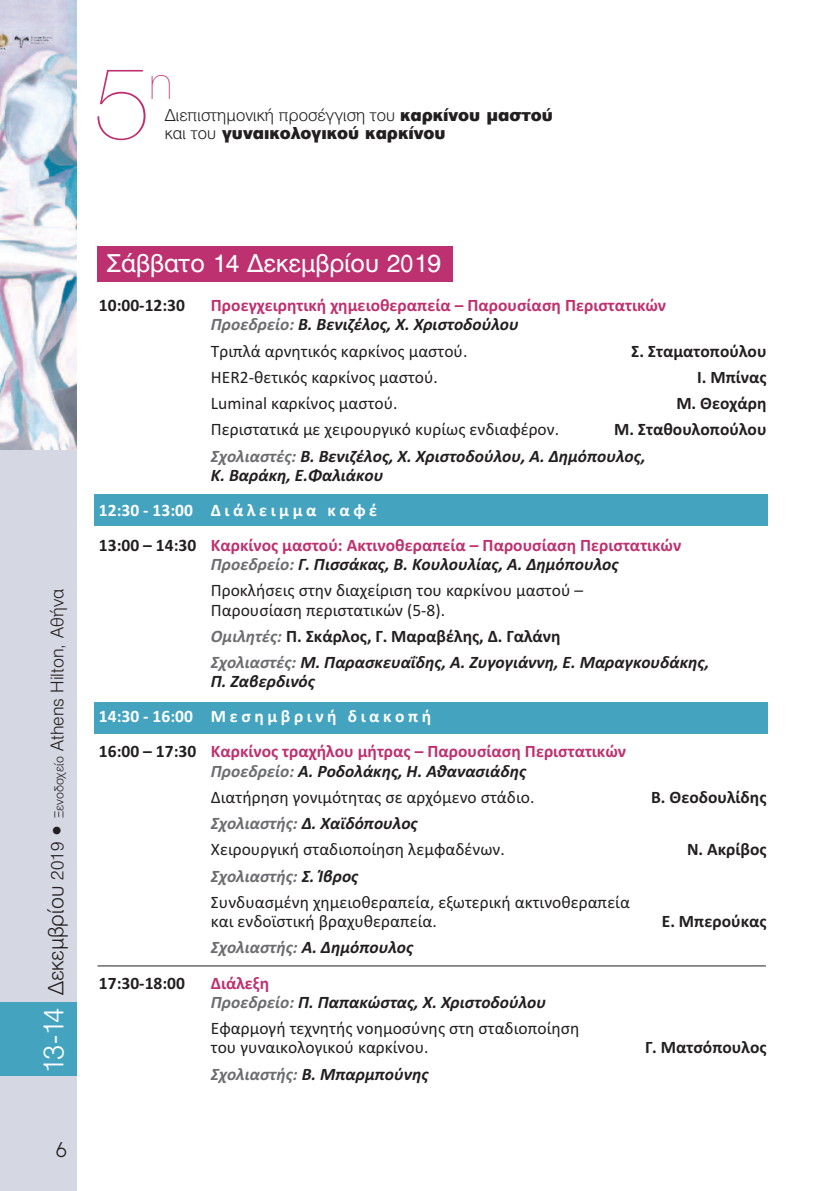
<style>
.page{position:relative;width:819px;height:1191px;background:#fff}
.page>*{position:absolute;margin:0;border:0;box-sizing:border-box;transform-origin:0 0}
.t1{font:100 99.75px "UB Helvetica";color:#be3170}
.t2{font:40.25px "UB Helvetia Thin Normal";color:#be3170}
.t3{font:24.5px "UB Helvetica";color:#fff}
.t4{font:21px "PF Universal";color:#231f20}
.t5{font:17.5px/26.2px "Calibri";color:#231f20}
.t6{font:italic 700 17.5px/26.2px "Calibri";color:#231f20}
.t7{font:700 17.5px/35px "Calibri";color:#be3170}
.t8{font:700 17.5px "Calibri";color:#231f20}
.t9{font:300 17.5px "UB Helvetica";color:#231f20}
.t10{font:300 16.45px "UB Helvetica";color:#231f20}
.t11{font:900 16.45px "UB Helvetica";color:#231f20}
.s1{font-weight:900}
.s2{font-weight:300}
.s3{font-size:28px;color:#fff}
.s4{font-size:21px}
.s5{font-size:12.25px}
.s6{font-style:italic;color:#6c6d70}
.s7{font-style:italic;color:#231f20}
.s8{font-style:normal}
.s9{color:#6c6d70}
.s10{color:#fff}
.s11{color:#231f20}
.s12{font-weight:700;font-style:italic;color:#6c6d70}
.s13{font-weight:700;font-style:italic}
.s14{font-weight:400;font-style:normal}
.s15{font-style:normal;color:#be3170}
</style>
<div class="page">
<div style="left:0;top:0;width:77px;height:1191px;background:#d5d8e3"></div>
<div style="left:0;top:1002px;width:77px;height:74px;background:#44a4c0"></div>
<img style="left:0;top:0;width:77px;height:449px">
<div style="left:94px;top:495px;width:673px;height:31px;background:#44a4c0"></div>
<div style="left:94px;top:702px;width:673px;height:31px;background:#44a4c0"></div>
<div style="left:97px;top:246px;width:356px;height:36px;background:#be3170"></div>
<hr style="left:97px;top:965px;width:668px;height:1px;background:#231f20">
<h1 class="t1" style="left:89px;top:55px;width:58px">5</h1>
<h2 class="t2" style="left:146px;top:62px;width:25px">η</h2>
<p class="t10" style="left:165px;top:105px;width:389px">Διεπιστημονική προσέγγιση του <span class="s1">καρκίνου μαστού</span></p>
<p class="t11" style="left:165px;top:123px;width:282px"><span class="s2">και του</span> γυναικολογικού καρκίνου</p>
<p class="t9" style="left:46px;top:1073px;width:485px;rotate:-90deg"><span class="s3">13-14</span> <span class="s4">Δεκεμβρίου</span> 2019 • <span class="s5">Ξενοδοχείο</span> Athens Hilton, Αθήνα</p>
<p class="t4" style="left:56px;top:1137px;width:13px">6</p>
<h3 class="t3" style="left:106px;top:249px;width:336px">Σάββατο 14 Δεκεμβρίου 2019</h3>
<p class="t8" style="left:99px;top:295px;width:87px">10:00-12:30</p>
<p class="t7" style="left:211px;top:295px;width:457px;line-height:19.2px">Προεγχειρητική χημειοθεραπεία – Παρουσίαση Περιστατικών<br><span class="s6">Προεδρείο:</span> <span class="s7">Β. Βενιζέλος, Χ. Χριστοδούλου</span></p>
<p class="t5" style="left:211px;top:337px;width:258px">Τριπλά αρνητικός καρκίνος μαστού.</p>
<p class="t8" style="left:631px;top:340px;width:137px">Σ. Σταματοπούλου</p>
<p class="t5" style="left:211px;top:363px;width:228px">HER2-θετικός καρκίνος μαστού.</p>
<p class="t8" style="left:697px;top:366px;width:71px">Ι. Μπίνας</p>
<p class="t5" style="left:211px;top:390px;width:188px">Luminal καρκίνος μαστού.</p>
<p class="t8" style="left:676px;top:393px;width:92px">Μ. Θεοχάρη</p>
<p class="t5" style="left:211px;top:416px;width:350px">Περιστατικά με χειρουργικό κυρίως ενδιαφέρον.</p>
<p class="t6" style="left:211px;top:416px;width:557px;text-indent:403px"><span class="s8">Μ. Σταθουλοπούλου<br></span><span class="s9">Σχολιαστές:</span> Β. Βενιζέλος, Χ. Χριστοδούλου, Α. Δημόπουλος,</p>
<p class="t6" style="left:211px;top:461px;width:174px">Κ. Βαράκη, Ε.Φαλιάκου</p>
<p class="t7" style="left:99px;top:492px;width:584px"><span class="s10">12:30-13:00 Διάλειμμα καφέ<br></span><span class="s11">13:00 – 14:30</span> Καρκίνος μαστού: Ακτινοθεραπεία – Παρουσίαση Περιστατικών</p>
<p class="t5" style="left:211px;top:551px;width:409px"><span class="s12">Προεδρείο:</span> <span class="s13">Γ. Πισσάκας, Β. Κουλουλίας, Α. Δημόπουλος<br></span>Προκλήσεις στην διαχείριση του καρκίνου μαστού –</p>
<p class="t6" style="left:211px;top:596px;width:499px"><span class="s14">Παρουσίαση περιστατικών (5-8).<br></span><span class="s9">Ομιλητές:</span> <span class="s8">Π. Σκάρλος, Γ. Μαραβέλης, Δ. Γαλάνη<br></span><span class="s9">Σχολιαστές:</span> Μ. Παρασκευαΐδης, Α. Ζυγογιάννη, Ε. Μαραγκουδάκης,</p>
<p class="t6" style="left:211px;top:668px;width:105px">Π. Ζαβερδινός</p>
<p class="t7" style="left:99px;top:699px;width:528px"><span class="s10">14:30-16:00 Μεσημβρινή διακοπή<br></span><span class="s11">16:00 – 17:30</span> Καρκίνος τραχήλου μήτρας – Παρουσίαση Περιστατικών</p>
<p class="t5" style="left:211px;top:757px;width:325px"><span class="s12">Προεδρείο:</span> <span class="s13">Α. Ροδολάκης, Η. Αθανασιάδης<br></span>Διατήρηση γονιμότητας σε αρχόμενο στάδιο.</p>
<p class="t8" style="left:651px;top:786px;width:117px">Β. Θεοδουλίδης</p>
<p class="t5" style="left:211px;top:810px;width:295px"><span class="s12">Σχολιαστής:</span> <span class="s13">Δ. Χαϊδόπουλος<br></span>Χειρουργική σταδιοποίηση λεμφαδένων.</p>
<p class="t8" style="left:687px;top:839px;width:81px">Ν. Ακρίβος</p>
<p class="t5" style="left:211px;top:862px;width:420px"><span class="s12">Σχολιαστής:</span> <span class="s13">Σ. Ίβρος<br></span>Συνδυασμένη χημειοθεραπεία, εξωτερική ακτινοθεραπεία</p>
<p class="t5" style="left:211px;top:908px;width:227px">και ενδοϊστική βραχυθεραπεία.</p>
<p class="t8" style="left:661px;top:911px;width:106px">Ε. Μπερούκας</p>
<p class="t6" style="left:211px;top:934px;width:204px"><span class="s9">Σχολιαστής:</span> Α. Δημόπουλος</p>
<p class="t8" style="left:99px;top:972px;width:87px">17:30-18:00</p>
<p class="t6" style="left:211px;top:972px;width:336px;line-height:19.2px"><span class="s15">Διάλεξη<br></span><span class="s9">Προεδρείο:</span> Π. Παπακώστας, Χ. Χριστοδούλου</p>
<p class="t5" style="left:211px;top:1018px;width:370px;line-height:19.2px">Εφαρμογή τεχνητής νοημοσύνης στη σταδιοποίηση του γυναικολογικού καρκίνου.</p>
<p class="t6" style="left:211px;top:1060px;width:219px"><span class="s9">Σχολιαστής:</span> Β. Μπαρμπούνης</p>
<p class="t8" style="left:645px;top:1037px;width:123px">Γ. Ματσόπουλος</p>
</div>
